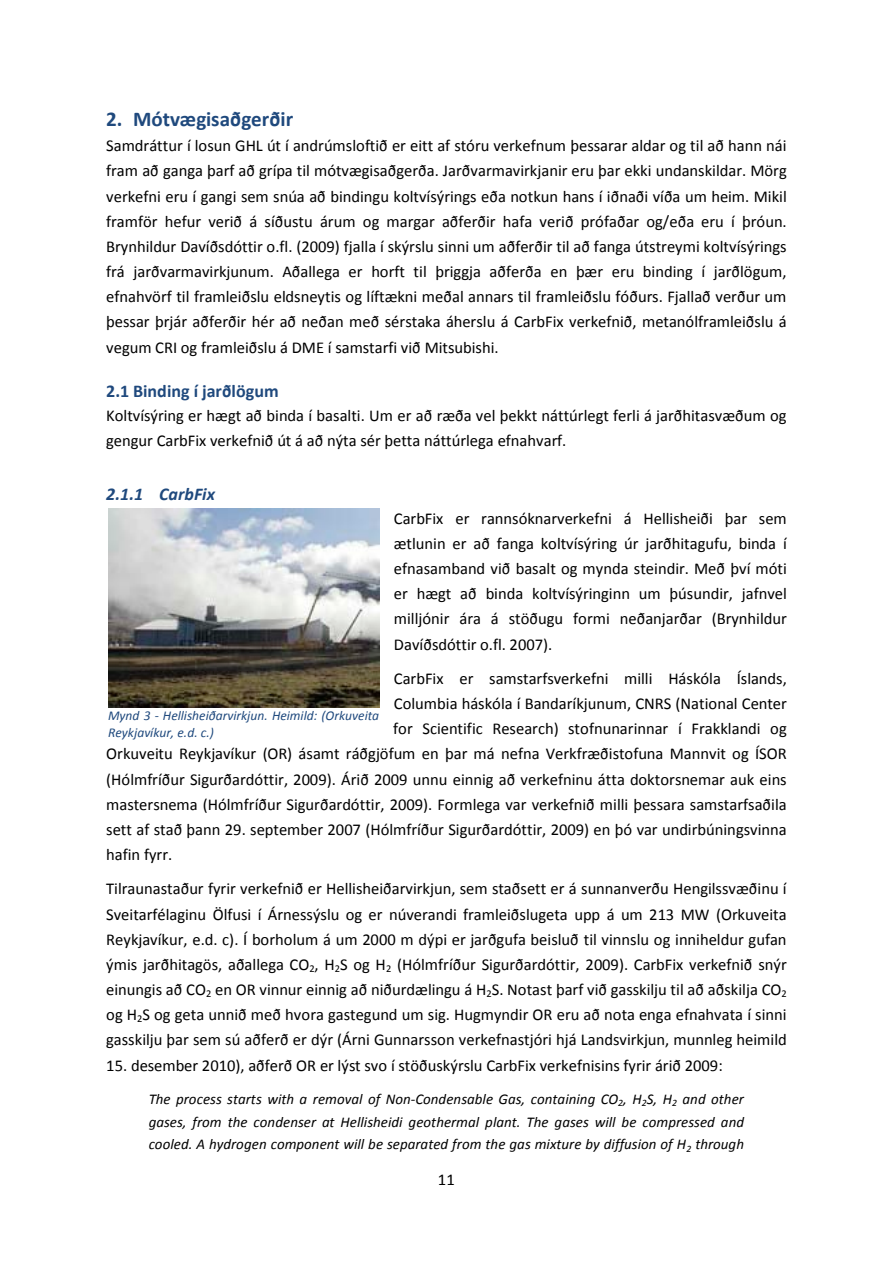
<style>
.page{position:relative;width:893px;height:1263px;background:#fff}
.page>*{position:absolute;margin:0;border:0;box-sizing:border-box;transform-origin:0 0}
.t1{font:700 21px "Calibri";color:#1f497d}
.t2{font:700 18px "Calibri";letter-spacing:.005em;color:#1f497d}
.t3{font:italic 700 18px "Calibri";color:#1f497d}
.t4{font:16.5px/25.2px "Calibri";color:#000;text-align:justify}
.t5{font:italic 15px/22.8px "Calibri";letter-spacing:.005em;color:#000;text-align:justify}
.t6{font:italic 13.5px/16.4px "Calibri";color:#1f497d}
</style>
<div class="page">
<img style="left:108px;top:509px;width:271px;height:199px">
<h1 class="t1" style="left:106px;top:106px;width:189px">2. Mótvægisaðgerðir</h1>
<p class="t4" style="left:106px;top:132px;width:682px">Samdráttur í losun GHL út í andrúmsloftið er eitt af stóru verkefnum þessarar aldar og til að hann nái fram að ganga þarf að grípa til mótvægisaðgerða. Jarðvarmavirkjanir eru þar ekki undanskildar. Mörg verkefni eru í gangi sem snúa að bindingu koltvísýrings eða notkun hans í iðnaði víða um heim. Mikil framför hefur verið á síðustu árum og margar aðferðir hafa verið prófaðar og/eða eru í þróun.<br>Brynhildur Davíðsdóttir o.fl. (2009) fjalla í skýrslu sinni um aðferðir til að fanga útstreymi koltvísýrings frá jarðvarmavirkjunum. Aðallega er horft til þriggja aðferða en þær eru binding í jarðlögum, efnahvörf til framleiðslu eldsneytis og líftækni meðal annars til framleiðslu fóðurs. Fjallað verður um þessar þrjár aðferðir hér að neðan með sérstaka áherslu á CarbFix verkefnið, metanólframleiðslu á vegum CRI og framleiðslu á DME í samstarfi við Mitsubishi.</p>
<h2 class="t2" style="left:106px;top:380px;width:174px">2.1 Binding í jarðlögum</h2>
<p class="t4" style="left:106px;top:402px;width:682px">Koltvísýring er hægt að binda í basalti. Um er að ræða vel þekkt náttúrlegt ferli á jarðhitasvæðum og gengur CarbFix verkefnið út á að nýta sér þetta náttúrlega efnahvarf.</p>
<h3 class="t3" style="left:106px;top:483px;width:110px">2.1.1 CarbFix</h3>
<p class="t4" style="left:394px;top:505px;width:395px">CarbFix er rannsóknarverkefni á Hellisheiði þar sem ætlunin er að fanga koltvísýring úr jarðhitagufu, binda í efnasamband við basalt og mynda steindir. Með því móti er hægt að binda koltvísýringinn um þúsundir, jafnvel milljónir ára á stöðugu formi neðanjarðar (Brynhildur Davíðsdóttir o.fl. 2007).</p>
<p class="t4" style="left:394px;top:665px;width:394px">CarbFix er samstarfsverkefni milli Háskóla Íslands,</p>
<p class="t4" style="left:394px;top:690px;width:395px">Columbia háskóla í Bandaríkjunum, CNRS (National Center</p>
<p class="t4" style="left:393px;top:715px;width:395px">for Scientific Research) stofnunarinnar í Frakklandi og</p>
<p class="t4" style="left:106px;top:740px;width:682px">Orkuveitu Reykjavíkur (OR) ásamt ráðgjöfum en þar má nefna Verkfræðistofuna Mannvit og ÍSOR</p>
<p class="t4" style="left:106px;top:766px;width:682px">(Hólmfríður Sigurðardóttir, 2009). Árið 2009 unnu einnig að verkefninu átta doktorsnemar auk eins</p>
<p class="t4" style="left:106px;top:791px;width:682px">mastersnema (Hólmfríður Sigurðardóttir, 2009). Formlega var verkefnið milli þessara samstarfsaðila</p>
<p class="t4" style="left:106px;top:816px;width:682px">sett af stað þann 29. september 2007 (Hólmfríður Sigurðardóttir, 2009) en þó var undirbúningsvinna</p>
<p class="t4" style="left:106px;top:841px;width:68px">hafin fyrr.</p>
<p class="t4" style="left:106px;top:875px;width:682px">Tilraunastaður fyrir verkefnið er Hellisheiðarvirkjun, sem staðsett er á sunnanverðu Hengilssvæðinu í Sveitarfélaginu Ölfusi í Árnessýslu og er núverandi framleiðslugeta upp á um 213 MW (Orkuveita Reykjavíkur, e.d. c). Í borholum á um 2000 m dýpi er jarðgufa beisluð til vinnslu og inniheldur gufan ýmis jarðhitagös, aðallega CO<sub>2</sub>, H<sub>2</sub>S og H<sub>2</sub> (Hólmfríður Sigurðardóttir, 2009). CarbFix verkefnið snýr einungis að CO<sub>2</sub> en OR vinnur einnig að niðurdælingu á H<sub>2</sub>S. Notast þarf við gasskilju til að aðskilja CO<sub>2 </sub>og H<sub>2</sub>S og geta unnið með hvora gastegund um sig. Hugmyndir OR eru að nota enga efnahvata í sinni gasskilju þar sem sú aðferð er dýr (Árni Gunnarsson verkefnastjóri hjá Landsvirkjun, munnleg heimild</p>
<p class="t4" style="left:106px;top:1052px;width:618px">15. desember 2010), aðferð OR er lýst svo í stöðuskýrslu CarbFix verkefnisins fyrir árið 2009:</p>
<p class="t5" style="left:149px;top:1086px;width:597px">The process starts with a removal of Non-Condensable Gas, containing CO<sub>2</sub>, H<sub>2</sub>S, H<sub>2</sub> and other gases, from the condenser at Hellisheidi geothermal plant. The gases will be compressed and cooled. A hydrogen component will be separated from the gas mixture by diffusion of H<sub>2</sub> through</p>
<p class="t6" style="left:108px;top:707px;width:273px">Mynd 3 - Hellisheiðarvirkjun. Heimild: (Orkuveita<br>Reykjavíkur, e.d. c.)</p>
<p class="t4" style="left:438px;top:1166px;width:18px">11</p>
</div>
